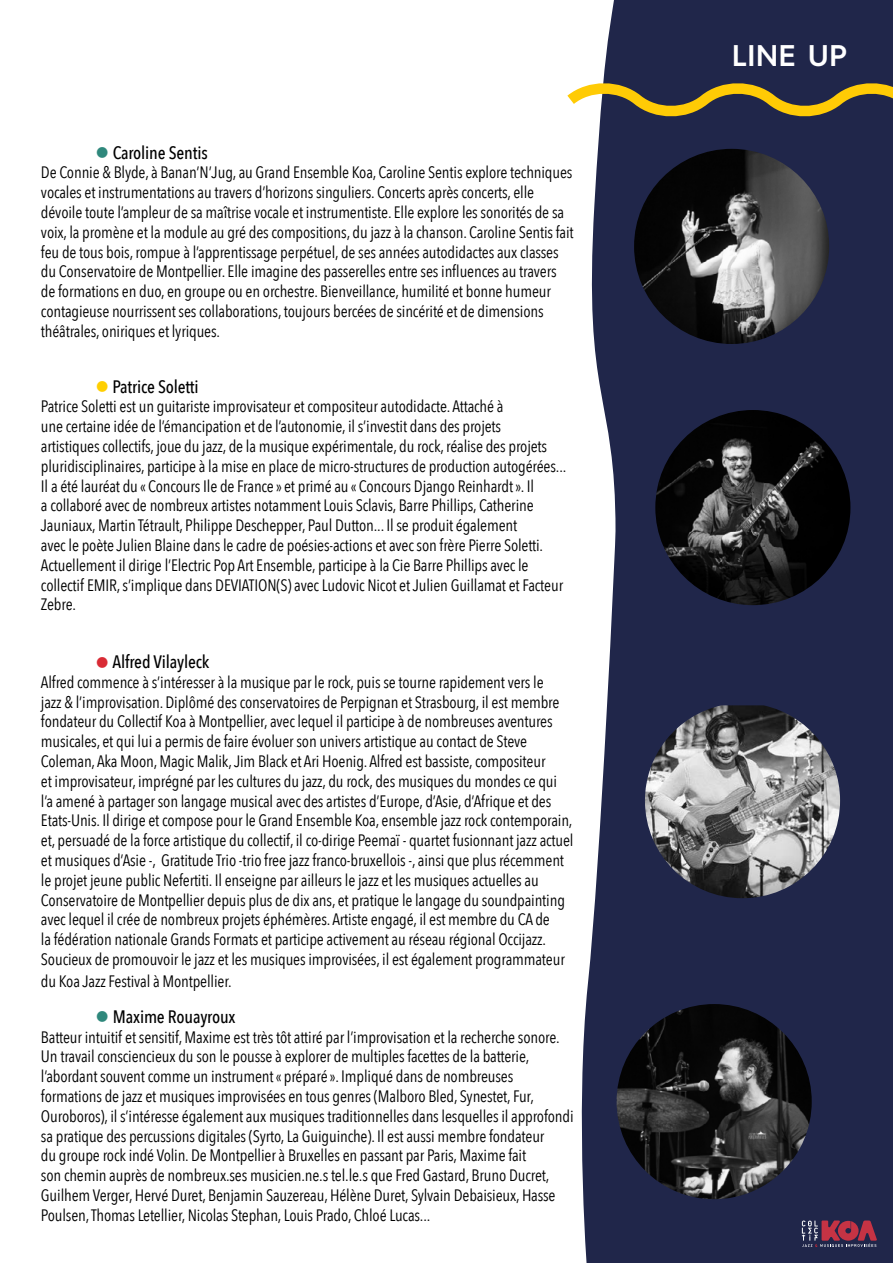
<style>
.page{position:relative;width:893px;height:1263px;background:#fff}
.page>*{position:absolute;margin:0;border:0;box-sizing:border-box;transform-origin:0 0}
.t1{font:600 30px "Hurme Geometric Sans 4";color:#fff}
.t2{font:500 18px "Avenir Next Condensed";letter-spacing:-.01em;color:#000}
.t3{font:16.5px/19.8px "Avenir Next Condensed";letter-spacing:-.01em;color:#000}
.s1{font-size:30px;color:#2f887c}
.s2{font-size:30px;color:#ffcf01}
.s3{font-size:30px;color:#d92b35}
</style>
<div class="page">
<svg style="left:581px;top:0;width:72px;height:1263px;fill:#20264a"></svg>
<div style="left:653px;top:0;width:240px;height:1263px;background:#20264a"></div>
<svg style="left:802px;top:1220px;width:75px;height:27px"></svg>
<svg style="left:567px;top:70px;width:326px;height:60px"></svg>
<img style="left:634px;top:149px;width:195px;height:195px;border-radius:98px">
<img style="left:617px;top:1004px;width:195px;height:195px;border-radius:98px">
<img style="left:645px;top:705px;width:195px;height:193px">
<img style="left:655px;top:410px;width:195px;height:195px;border-radius:98px">
<p class="t2" style="left:95px;top:141px;width:114px"><span class="s1">•</span> Caroline Sentis</p>
<p class="t3" style="left:41px;top:162px;width:534px">De Connie &amp; Blyde, à Banan’N’Jug, au Grand Ensemble Koa, Caroline Sentis explore techniques vocales et instrumentations au travers d’horizons singuliers. Concerts après concerts, elle dévoile toute l’ampleur de sa maîtrise vocale et instrumentiste. Elle explore les sonorités de sa voix, la promène et la module au gré des compositions, du jazz à la chanson. Caroline Sentis fait feu de tous bois, rompue à l’apprentissage perpétuel, de ses années autodidactes aux classes du Conservatoire de Montpellier. Elle imagine des passerelles entre ses influences au travers de formations en duo, en groupe ou en orchestre. Bienveillance, humilité et bonne humeur contagieuse nourrissent ses collaborations, toujours bercées de sincérité et de dimensions théâtrales, oniriques et lyriques.</p>
<p class="t2" style="left:95px;top:375px;width:105px"><span class="s2">•</span>Patrice Soletti</p>
<p class="t3" style="left:41px;top:396px;width:527px">Patrice Soletti est un guitariste improvisateur et compositeur autodidacte. Attaché à<br>une certaine idée de l’émancipation et de l’autonomie, il s’investit dans des projets<br>artistiques collectifs, joue du jazz, de la musique expérimentale, du rock, réalise des projets pluridisciplinaires, participe à la mise en place de micro-structures de production autogérées...<br>Il a été lauréat du « Concours Ile de France » et primé au « Concours Django Reinhardt ». Il<br>a collaboré avec de nombreux artistes notamment Louis Sclavis, Barre Phillips, Catherine Jauniaux, Martin Tétrault, Philippe Deschepper, Paul Dutton... Il se produit également<br>avec le poète Julien Blaine dans le cadre de poésies-actions et avec son frère Pierre Soletti.<br>Actuellement il dirige l’Electric Pop Art Ensemble, participe à la Cie Barre Phillips avec le collectif EMIR, s’implique dans DEVIATION(S) avec Ludovic Nicot et Julien Guillamat et Facteur Zebre.</p>
<p class="t2" style="left:95px;top:651px;width:116px"><span class="s3">•</span>Alfred Vilayleck</p>
<p class="t3" style="left:41px;top:671px;width:534px">Alfred commence à s’intéresser à la musique par le rock, puis se tourne rapidement vers le<br>jazz &amp; l’improvisation. Diplômé des conservatoires de Perpignan et Strasbourg, il est membre fondateur du Collectif Koa à Montpellier, avec lequel il participe à de nombreuses aventures musicales, et qui lui a permis de faire évoluer son univers artistique au contact de Steve Coleman, Aka Moon, Magic Malik, Jim Black et Ari Hoenig. Alfred est bassiste, compositeur<br>et improvisateur, imprégné par les cultures du jazz, du rock, des musiques du mondes ce qui<br>l’a amené à partager son langage musical avec des artistes d’Europe, d’Asie, d’Afrique et des Etats-Unis. Il dirige et compose pour le Grand Ensemble Koa, ensemble jazz rock contemporain, et, persuadé de la force artistique du collectif, il co-dirige Peemaï - quartet fusionnant jazz actuel et musiques d’Asie -, Gratitude Trio -trio free jazz franco-bruxellois -, ainsi que plus récemment le projet jeune public Nefertiti. Il enseigne par ailleurs le jazz et les musiques actuelles au Conservatoire de Montpellier depuis plus de dix ans, et pratique le langage du soundpainting avec lequel il crée de nombreux projets éphémères. Artiste engagé, il est membre du CA de<br>la fédération nationale Grands Formats et participe activement au réseau régional Occijazz.<br>Soucieux de promouvoir le jazz et les musiques improvisées, il est également programmateur</p>
<p class="t3" style="left:41px;top:970px;width:192px">du Koa Jazz Festival à Montpellier.</p>
<p class="t2" style="left:95px;top:1005px;width:142px"><span class="s1">•</span> Maxime Rouayroux</p>
<p class="t3" style="left:41px;top:1026px;width:534px">Batteur intuitif et sensitif, Maxime est très tôt attiré par l’improvisation et la recherche sonore.<br>Un travail consciencieux du son le pousse à explorer de multiples facettes de la batterie, l’abordant souvent comme un instrument « préparé ». Impliqué dans de nombreuses formations de jazz et musiques improvisées en tous genres (Malboro Bled, Synestet, Fur, Ouroboros), il s’intéresse également aux musiques traditionnelles dans lesquelles il approfondi sa pratique des percussions digitales (Syrto, La Guiguinche). Il est aussi membre fondateur<br>du groupe rock indé Volin. De Montpellier à Bruxelles en passant par Paris, Maxime fait<br>son chemin auprès de nombreux.ses musicien.ne.s tel.le.s que Fred Gastard, Bruno Ducret, Guilhem Verger, Hervé Duret, Benjamin Sauzereau, Hélène Duret, Sylvain Debaisieux, Hasse Poulsen, Thomas Letellier, Nicolas Stephan, Louis Prado, Chloé Lucas...</p>
<h1 class="t1" style="left:732px;top:34px;width:117px">LINE UP</h1>
</div>
